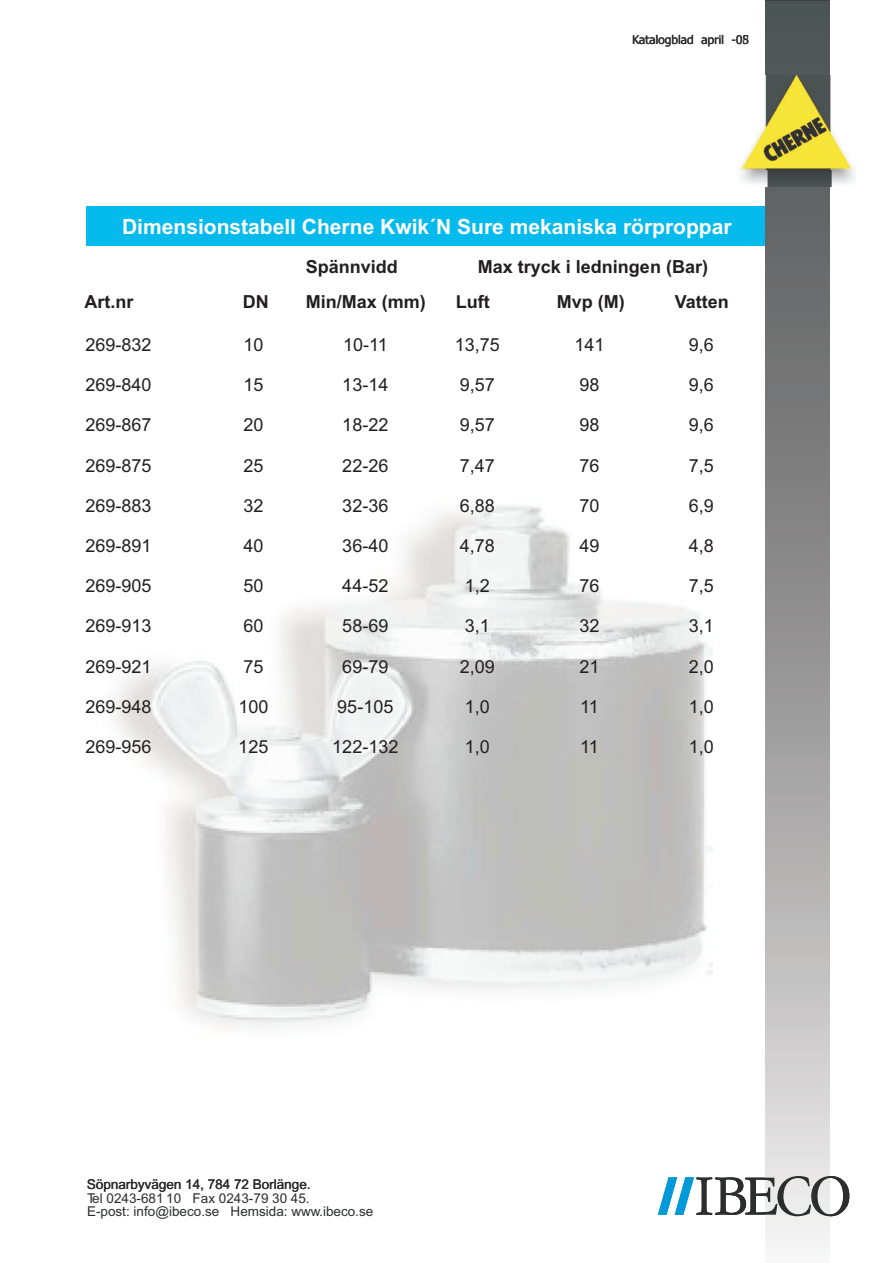
<style>
.page{position:relative;width:893px;height:1263px;background:#fff}
.page>*{position:absolute;margin:0;border:0;box-sizing:border-box;transform-origin:0 0}
.t1{font:700 21px "Arial";color:#fff}
.t2{font:18px "Arial";color:#231f20}
.t3{font:700 18px "Arial";color:#231f20}
.t4{font:13.5px/13.5px "Arial";color:#2c2d2d}
.t5{font:12px "Tahoma";color:#2c2d2d}
.t6{font:12px "Tahoma";color:#231f20}
.s1{color:#231f20}
</style>
<div class="page">
<img style="left:113px;top:505px;width:599px;height:523px">
<div style="left:87px;top:206px;width:682px;height:39px;background:#05baec"></div>
<svg style="left:765px;top:1px;width:64px;height:1247px;background:#99999a"></svg>
<svg style="left:658px;top:1176px;width:191px;height:40px"></svg>
<img style="left:742px;top:170px;width:112px;height:17px">
<img style="left:740px;top:75px;width:115px;height:95px">
<p class="t5" style="left:632px;top:35px;width:118px"><span class="s1">K</span>atalogblad april -08</p>
<p class="t6" style="left:742px;top:35px;width:8px">5</p>
<p class="t1" style="left:122px;top:219px;width:611px">Dimensionstabell Cherne Kwik´N Sure mekaniska rörproppar</p>
<p class="t3" style="left:306px;top:260px;width:94px">Spännvidd</p>
<p class="t3" style="left:478px;top:260px;width:232px">Max tryck i ledningen (Bar)</p>
<p class="t3" style="left:85px;top:295px;width:50px">Art.nr</p>
<p class="t3" style="left:243px;top:295px;width:27px">DN</p>
<p class="t3" style="left:306px;top:295px;width:122px">Min/Max (mm)</p>
<p class="t3" style="left:456px;top:295px;width:35px">Luft</p>
<p class="t3" style="left:557px;top:295px;width:69px">Mvp (M)</p>
<p class="t3" style="left:675px;top:295px;width:55px">Vatten</p>
<p class="t2" style="left:85px;top:338px;width:68px">269-832</p>
<p class="t2" style="left:243px;top:338px;width:22px">10</p>
<p class="t2" style="left:343px;top:338px;width:46px">10-11</p>
<p class="t2" style="left:455px;top:338px;width:47px">13,75</p>
<p class="t2" style="left:574px;top:338px;width:32px">141</p>
<p class="t2" style="left:688px;top:338px;width:27px">9,6</p>
<p class="t2" style="left:85px;top:378px;width:68px">269-840</p>
<p class="t2" style="left:243px;top:378px;width:22px">15</p>
<p class="t2" style="left:342px;top:378px;width:48px">13-14</p>
<p class="t2" style="left:460px;top:378px;width:37px">9,57</p>
<p class="t2" style="left:579px;top:378px;width:22px">98</p>
<p class="t2" style="left:688px;top:378px;width:27px">9,6</p>
<p class="t2" style="left:85px;top:418px;width:68px">269-867</p>
<p class="t2" style="left:243px;top:418px;width:22px">20</p>
<p class="t2" style="left:342px;top:418px;width:48px">18-22</p>
<p class="t2" style="left:460px;top:418px;width:37px">9,57</p>
<p class="t2" style="left:579px;top:418px;width:22px">98</p>
<p class="t2" style="left:688px;top:418px;width:27px">9,6</p>
<p class="t2" style="left:85px;top:459px;width:68px">269-875</p>
<p class="t2" style="left:243px;top:459px;width:22px">25</p>
<p class="t2" style="left:342px;top:459px;width:48px">22-26</p>
<p class="t2" style="left:460px;top:459px;width:37px">7,47</p>
<p class="t2" style="left:579px;top:459px;width:22px">76</p>
<p class="t2" style="left:688px;top:459px;width:27px">7,5</p>
<p class="t2" style="left:85px;top:499px;width:68px">269-883</p>
<p class="t2" style="left:243px;top:499px;width:22px">32</p>
<p class="t2" style="left:342px;top:499px;width:48px">32-36</p>
<p class="t2" style="left:460px;top:499px;width:37px">6,88</p>
<p class="t2" style="left:579px;top:499px;width:22px">70</p>
<p class="t2" style="left:688px;top:499px;width:27px">6,9</p>
<p class="t2" style="left:85px;top:539px;width:68px">269-891</p>
<p class="t2" style="left:243px;top:539px;width:22px">40</p>
<p class="t2" style="left:342px;top:539px;width:48px">36-40</p>
<p class="t2" style="left:460px;top:539px;width:37px">4,78</p>
<p class="t2" style="left:579px;top:539px;width:22px">49</p>
<p class="t2" style="left:688px;top:539px;width:27px">4,8</p>
<p class="t2" style="left:85px;top:579px;width:68px">269-905</p>
<p class="t2" style="left:243px;top:579px;width:22px">50</p>
<p class="t2" style="left:342px;top:579px;width:48px">44-52</p>
<p class="t2" style="left:465px;top:579px;width:27px">1,2</p>
<p class="t2" style="left:579px;top:579px;width:22px">76</p>
<p class="t2" style="left:688px;top:579px;width:27px">7,5</p>
<p class="t2" style="left:85px;top:619px;width:68px">269-913</p>
<p class="t2" style="left:243px;top:619px;width:22px">60</p>
<p class="t2" style="left:342px;top:619px;width:48px">58-69</p>
<p class="t2" style="left:465px;top:619px;width:27px">3,1</p>
<p class="t2" style="left:579px;top:619px;width:22px">32</p>
<p class="t2" style="left:688px;top:619px;width:27px">3,1</p>
<p class="t2" style="left:85px;top:660px;width:68px">269-921</p>
<p class="t2" style="left:243px;top:660px;width:22px">75</p>
<p class="t2" style="left:342px;top:660px;width:48px">69-79</p>
<p class="t2" style="left:460px;top:660px;width:37px">2,09</p>
<p class="t2" style="left:579px;top:660px;width:22px">21</p>
<p class="t2" style="left:688px;top:660px;width:27px">2,0</p>
<p class="t2" style="left:85px;top:700px;width:68px">269-948</p>
<p class="t2" style="left:238px;top:700px;width:32px">100</p>
<p class="t2" style="left:337px;top:700px;width:58px">95-105</p>
<p class="t2" style="left:465px;top:700px;width:27px">1,0</p>
<p class="t2" style="left:580px;top:700px;width:20px">11</p>
<p class="t2" style="left:688px;top:700px;width:27px">1,0</p>
<p class="t2" style="left:85px;top:740px;width:68px">269-956</p>
<p class="t2" style="left:238px;top:740px;width:32px">125</p>
<p class="t2" style="left:332px;top:740px;width:68px">122-132</p>
<p class="t2" style="left:465px;top:740px;width:27px">1,0</p>
<p class="t2" style="left:580px;top:740px;width:20px">11</p>
<p class="t2" style="left:688px;top:740px;width:27px">1,0</p>
<p class="t4" style="left:87px;top:1179px;width:288px">Söpnarbyvägen 14, 784 72 Borlänge.<br>Tel 0243-681 10 Fax 0243-79 30 45.<br>E-post: info@ibeco.se Hemsida: www.ibeco.se</p>
</div>
